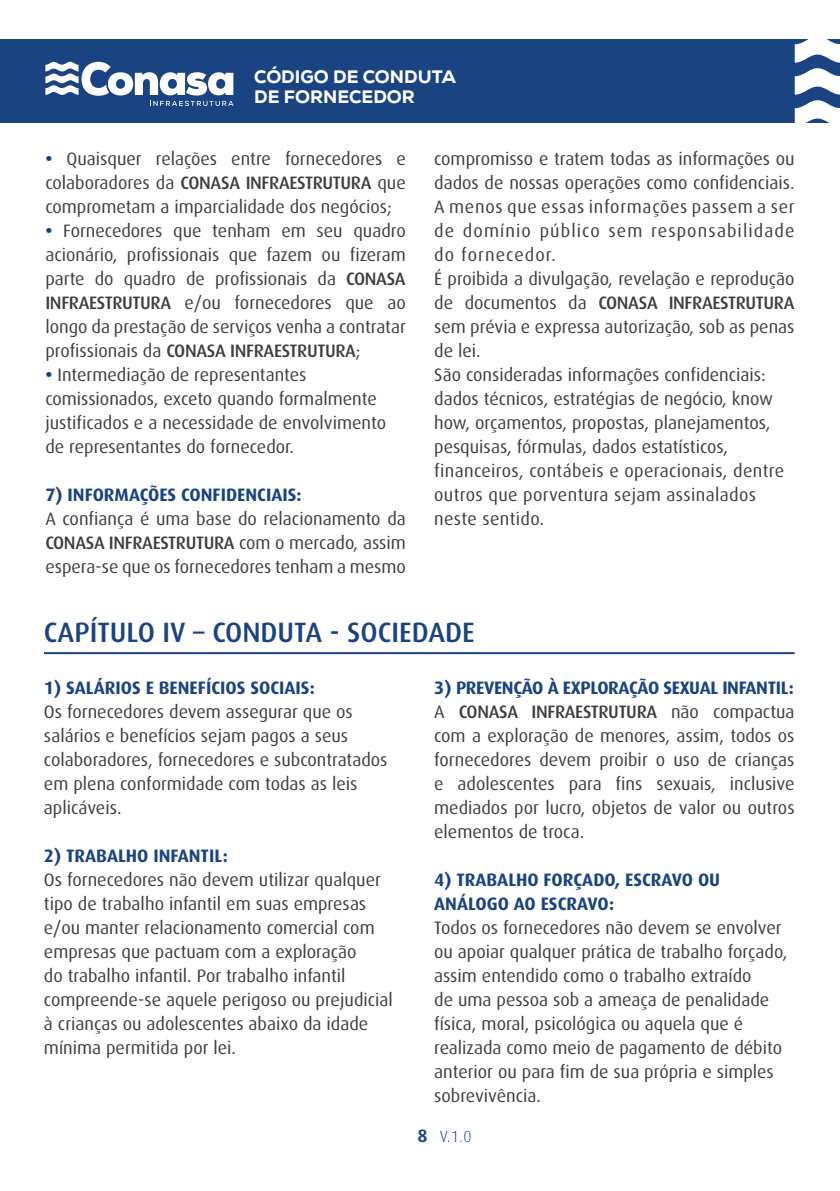
<style>
.page{position:relative;width:840px;height:1191px;background:#fff}
.page>*{position:absolute;margin:0;border:0;box-sizing:border-box;transform-origin:0 0}
.t1{font:500 28px "Dax Pro";color:#1a4382}
.t2{font:18px/24px "Dax Pro";color:#3e3e3f}
.t3{font:700 18px/24px "Dax Pro";color:#1a4382}
.t4{font:800 18px/20px "Nexa";color:#fff}
.t5{font:300 16px "Dax Pro";color:#1a4382}
.s1{font-weight:700;color:#1a4382}
.s2{font-weight:500}
</style>
<div class="page">
<div style="left:0;top:40px;width:839px;height:83px;background:#1a4382"></div>
<svg style="left:45px;top:61px;width:188px;height:45px"></svg>
<svg style="left:794px;top:39px;width:45px;height:84px"></svg>
<hr style="left:44px;top:652px;width:750px;height:2px;background:#1a4382">
<p class="t4" style="left:254px;top:67px;width:203px">CÓDIGO DE CONDUTA<br>DE FORNECEDOR</p>
<p class="t2" style="left:45px;top:147px;width:362px;text-align:justify"><span class="s1">•</span> Quaisquer relações entre fornecedores e colaboradores da <span class="s2">CONASA INFRAESTRUTURA</span> que comprometam a imparcialidade dos negócios;</p>
<p class="t2" style="left:45px;top:218px;width:362px;text-align:justify"><span class="s1">•</span> Fornecedores que tenham em seu quadro acionário, profissionais que fazem ou fizeram parte do quadro de profissionais da <span class="s2">CONASA INFRAESTRUTURA</span> e/ou fornecedores que ao longo da prestação de serviços venha a contratar profissionais da <span class="s2">CONASA INFRAESTRUTURA</span>;</p>
<p class="t2" style="left:45px;top:362px;width:342px"><span class="s1">•</span> Intermediação de representantes comissionados, exceto quando formalmente justificados e a necessidade de envolvimento de representantes do fornecedor.</p>
<p class="t3" style="left:45px;top:482px;width:257px">7) INFORMAÇÕES CONFIDENCIAIS:</p>
<p class="t2" style="left:45px;top:506px;width:362px;text-align:justify">A confiança é uma base do relacionamento da <span class="s2">CONASA INFRAESTRUTURA</span> com o mercado, assim espera-se que os fornecedores tenham a mesmo</p>
<p class="t2" style="left:434px;top:146px;width:362px">compromisso e tratem todas as informações ou dados de nossas operações como confidenciais.<br>A menos que essas informações passem a ser de domínio público sem responsabilidade do fornecedor.<br>É proibida a divulgação, revelação e reprodução de documentos da <span class="s2">CONASA INFRAESTRUTURA </span>sem prévia e expressa autorização, sob as penas de lei.<br>São consideradas informações confidenciais: dados técnicos, estratégias de negócio, know how, orçamentos, propostas, planejamentos, pesquisas, fórmulas, dados estatísticos, financeiros, contábeis e operacionais, dentre outros que porventura sejam assinalados neste sentido.</p>
<h1 class="t1" style="left:44px;top:613px;width:432px">CAPÍTULO IV – CONDUTA - SOCIEDADE</h1>
<p class="t3" style="left:44px;top:675px;width:272px">1) SALÁRIOS E BENEFÍCIOS SOCIAIS:</p>
<p class="t2" style="left:44px;top:699px;width:345px">Os fornecedores devem assegurar que os salários e benefícios sejam pagos a seus colaboradores, fornecedores e subcontratados em plena conformidade com todas as leis aplicáveis.</p>
<p class="t3" style="left:44px;top:842px;width:185px">2) TRABALHO INFANTIL:</p>
<p class="t2" style="left:44px;top:866px;width:350px">Os fornecedores não devem utilizar qualquer tipo de trabalho infantil em suas empresas e/ou manter relacionamento comercial com empresas que pactuam com a exploração<br>do trabalho infantil. Por trabalho infantil compreende-se aquele perigoso ou prejudicial à crianças ou adolescentes abaixo da idade mínima permitida por lei.</p>
<p class="t2" style="left:434px;top:674px;width:362px;text-align:justify"><span class="s1">3) PREVENÇÃO À EXPLORAÇÃO SEXUAL INFANTIL:<br></span>A <span class="s2">CONASA INFRAESTRUTURA</span> não compactua com a exploração de menores, assim, todos os fornecedores devem proibir o uso de crianças e adolescentes para fins sexuais, inclusive mediados por lucro, objetos de valor ou outros elementos de troca.</p>
<p class="t3" style="left:434px;top:866px;width:287px">4) TRABALHO FORÇADO, ESCRAVO OU<br>ANÁLOGO AO ESCRAVO:</p>
<p class="t2" style="left:434px;top:914px;width:354px">Todos os fornecedores não devem se envolver ou apoiar qualquer prática de trabalho forçado, assim entendido como o trabalho extraído<br>de uma pessoa sob a ameaça de penalidade física, moral, psicológica ou aquela que é realizada como meio de pagamento de débito anterior ou para fim de sua própria e simples sobrevivência.</p>
<p class="t3" style="left:417px;top:1123px;width:12px">8</p>
<p class="t5" style="left:440px;top:1126px;width:33px">V.1.0</p>
</div>
